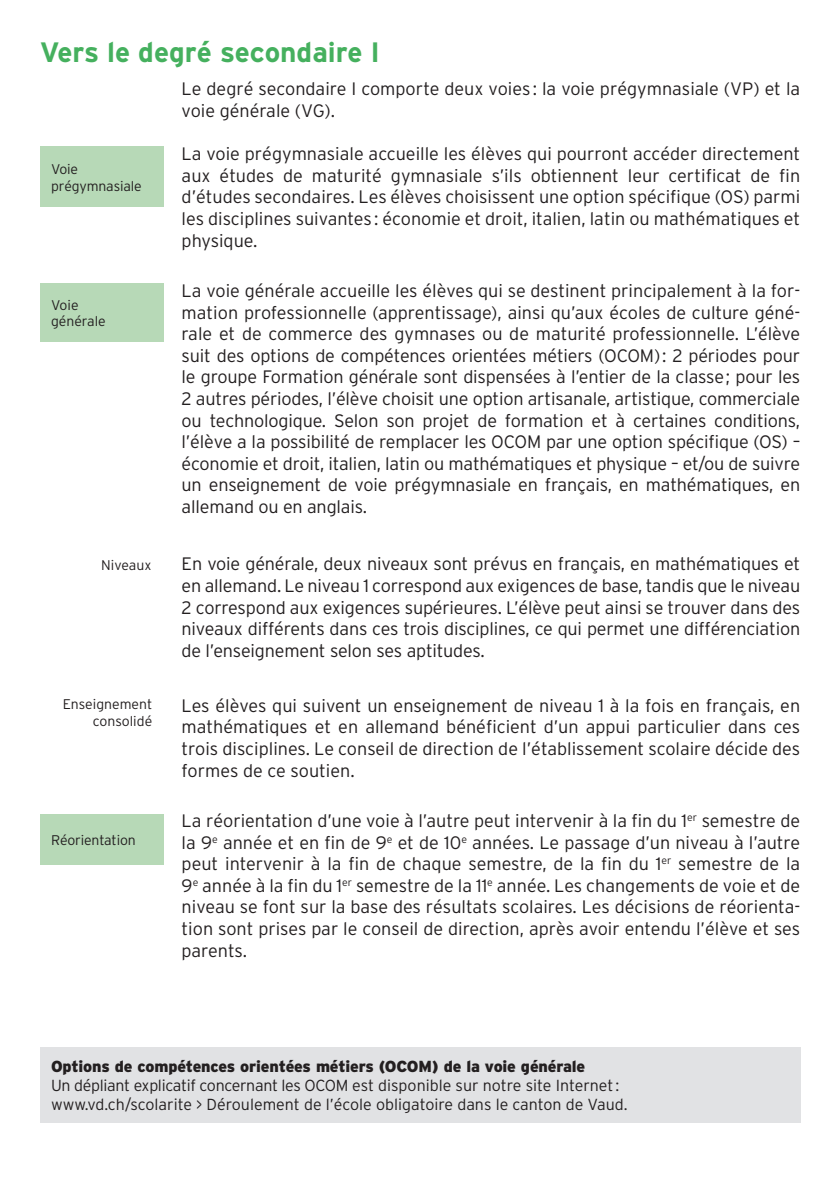
<style>
.page{position:relative;width:840px;height:1191px;background:#fff}
.page>*{position:absolute;margin:0;border:0;box-sizing:border-box;transform-origin:0 0}
.t1{font:700 28px "Interstate";color:#45b05e}
.t2{font:300 18px/21.6px "Interstate";color:#231f20;text-align:justify}
.t3{font:300 16px/19.2px "Interstate";color:#231f20}
.t4{font:900 16px "Interstate";letter-spacing:-.01em;color:#231f20}
.t5{font:300 14px/16.8px "Interstate";letter-spacing:-.01em;color:#231f20}
</style>
<div class="page">
<div style="left:40px;top:147px;width:123px;height:60px;background:#b7d9b7"></div>
<div style="left:40px;top:283px;width:123px;height:59px;background:#b7d9b7"></div>
<div style="left:40px;top:814px;width:123px;height:50px;background:#b7d9b7"></div>
<div style="left:40px;top:1047px;width:759px;height:76px;background:#e1e2e4"></div>
<h1 class="t1" style="left:40px;top:37px;width:342px">Vers le degré secondaire I</h1>
<p class="t2" style="left:181px;top:78px;width:619px">Le degré secondaire I comporte deux voies : la voie prégymnasiale (VP) et la voie générale (VG).</p>
<p class="t5" style="left:51px;top:161px;width:92px">Voie prégymnasiale</p>
<p class="t5" style="left:51px;top:296px;width:56px">Voie générale</p>
<p class="t2" style="left:181px;top:143px;width:619px">La voie prégymnasiale accueille les élèves qui pourront accéder directement aux études de maturité gymnasiale s’ils obtiennent leur certificat de fin d’études secondaires. Les élèves choisissent une option spécifique (OS) parmi les disciplines suivantes : économie et droit, italien, latin ou mathématiques et physique.</p>
<p class="t2" style="left:181px;top:280px;width:619px">La voie générale accueille les élèves qui se destinent principalement à la for&shy;mation professionnelle (apprentissage), ainsi qu’aux écoles de culture géné&shy;rale et de commerce des gymnases ou de maturité professionnelle. L’élève suit des options de compétences orientées métiers (OCOM): 2 périodes pour le groupe Formation générale sont dispensées à l’entier de la classe; pour les 2 autres périodes, l’élève choisit une option artisanale, artistique, commerciale ou technologique. Selon son projet de formation et à certaines conditions, l’élève a la possibilité de remplacer les OCOM par une option spécifique (OS) – économie et droit, italien, latin ou mathématiques et physique – et/ou de suivre un enseignement de voie prégymnasiale en français, en mathématiques, en allemand ou en anglais.</p>
<p class="t5" style="left:101px;top:556px;width:52px">Niveaux</p>
<p class="t2" style="left:181px;top:553px;width:619px">En voie générale, deux niveaux sont prévus en français, en mathématiques et en allemand. Le niveau 1 correspond aux exigences de base, tandis que le niveau 2 correspond aux exigences supérieures. L’élève peut ainsi se trouver dans des niveaux différents dans ces trois disciplines, ce qui permet une différenciation de l’enseignement selon ses aptitudes.</p>
<p class="t5" style="left:63px;top:696px;width:91px;text-align:right">Enseignement consolidé</p>
<p class="t2" style="left:181px;top:694px;width:619px">Les élèves qui suivent un enseignement de niveau 1 à la fois en français, en mathématiques et en allemand bénéficient d’un appui particulier dans ces trois disciplines. Le conseil de direction de l’établissement scolaire décide des formes de ce soutien.</p>
<p class="t5" style="left:51px;top:831px;width:86px">Réorientation</p>
<p class="t2" style="left:181px;top:809px;width:619px">La réorientation d’une voie à l’autre peut intervenir à la fin du 1<sup>er</sup> semestre de la 9<sup>e</sup> année et en fin de 9<sup>e</sup> et de 10<sup>e</sup> années. Le passage d’un niveau à l’autre peut intervenir à la fin de chaque semestre, de la fin du 1<sup>er</sup> semestre de la 9<sup>e</sup> année à la fin du 1<sup>er</sup> semestre de la 11<sup>e</sup> année. Les changements de voie et de niveau se font sur la base des résultats scolaires. Les décisions de réorienta&shy;tion sont prises par le conseil de direction, après avoir entendu l’élève et ses parents.</p>
<p class="t4" style="left:51px;top:1057px;width:535px">Options de compétences orientées métiers (OCOM) de la voie générale</p>
<p class="t3" style="left:51px;top:1075px;width:577px">Un dépliant explicatif concernant les OCOM est disponible sur notre site Internet: www.vd.ch/scolarite &gt; Déroulement de l’école obligatoire dans le canton de Vaud.</p>
</div>
